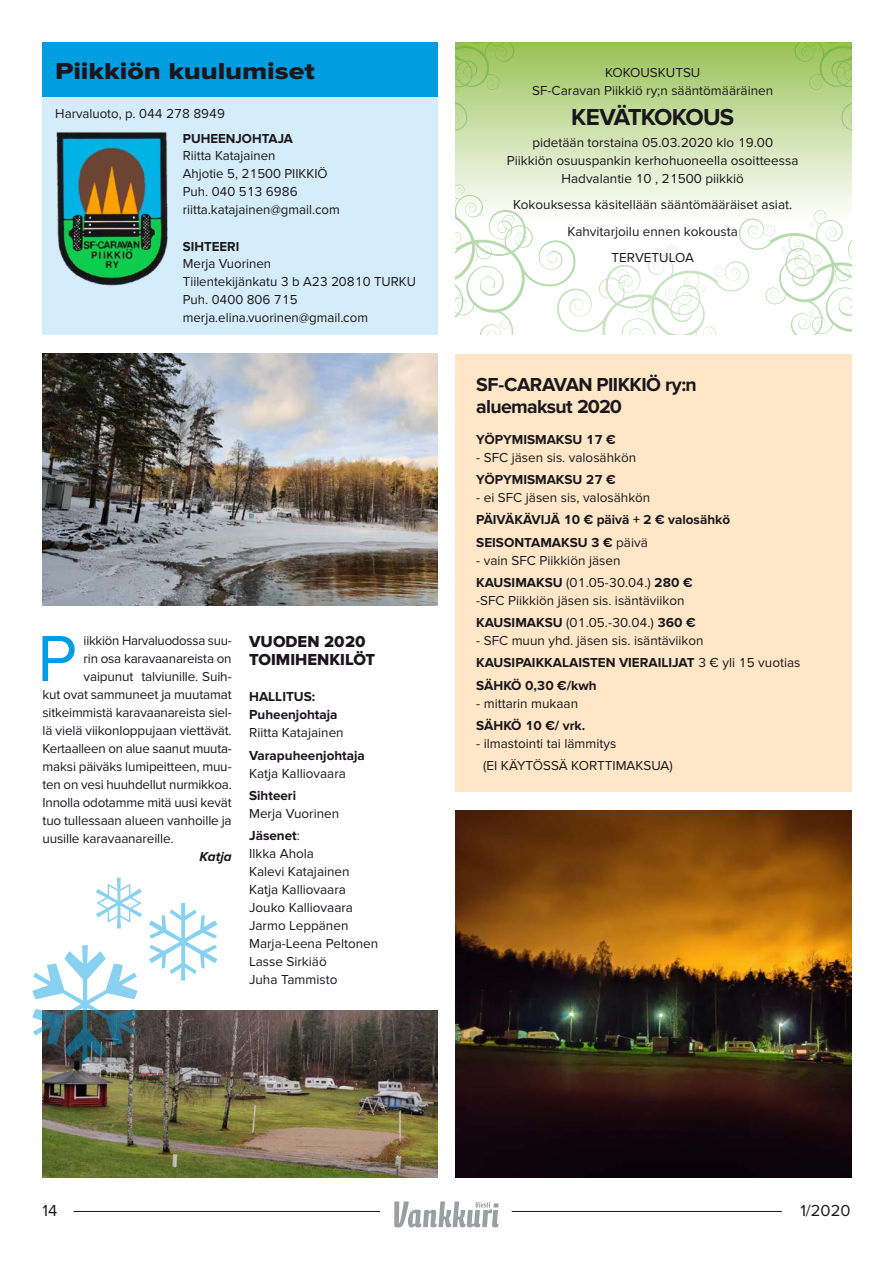
<style>
.page{position:relative;width:893px;height:1263px;background:#fff}
.page>*{position:absolute;margin:0;border:0;box-sizing:border-box;transform-origin:0 0}
.t1{font:67.5px "Proxima Nova";color:#009ee0}
.t2{font:24px "Proxima Nova Extrabld";letter-spacing:-.005em;color:#1a171c;scale:1.2 1}
.t3{font:700 24px "Proxima Nova";letter-spacing:-.04em;color:#1a171c}
.t4{font:700 19.5px/22.5px "Proxima Nova";letter-spacing:-.03em;color:#1a171c}
.t5{font:16.5px/18px "Proxima Nova Extrabld";color:#1a171c}
.t6{font:16.5px "Proxima Nova";color:#1a171c}
.t7{font:13.5px/18px "Proxima Nova";color:#1a171c}
.t8{font:700 13.5px/18px "Proxima Nova";color:#1a171c}
.t9{font:13.5px "Proxima Nova";letter-spacing:-.02em;color:#1a171c}
.t10{font:italic 700 13.5px "Proxima Nova";color:#1a171c}
.s1{font-weight:700}
.s2{font-weight:400}
</style>
<div class="page">
<hr style="left:73px;top:1211px;width:307px;height:1px;background:#1a171c">
<hr style="left:512px;top:1211px;width:270px;height:1px;background:#1a171c">
<svg style="left:394px;top:1201px;width:105px;height:26px"></svg>
<div style="left:43px;top:43px;width:395px;height:292px;background:#d5edfa"></div>
<div style="left:43px;top:43px;width:395px;height:54px;background:#009ee0"></div>
<img style="left:56px;top:132px;width:112px;height:154px">
<svg style="left:455px;top:43px;width:397px;height:142px;background:#c6dda2"></svg>
<svg style="left:455px;top:185px;width:397px;height:149px"></svg>
<svg style="left:789px;top:43px;width:63px;height:89px;background:#b0d080"></svg>
<svg style="left:455px;top:43px;width:65px;height:89px;background:#b0d080"></svg>
<div style="left:455px;top:354px;width:397px;height:437px;background:#fee6c7"></div>
<img style="left:43px;top:354px;width:395px;height:251px">
<img style="left:455px;top:810px;width:397px;height:368px">
<img style="left:43px;top:1010px;width:395px;height:168px">
<svg style="left:96px;top:877px;width:46px;height:52px"></svg>
<svg style="left:149px;top:903px;width:69px;height:77px"></svg>
<svg style="left:32px;top:945px;width:106px;height:118px"></svg>
<h2 class="t2" style="left:55px;top:57px;width:218px">Piikkiön kuulumiset</h2>
<p class="t7" style="left:55px;top:105px;width:171px">Harvaluoto, p. 044 278 8949</p>
<p class="t8" style="left:183px;top:129px;width:112px">PUHEENJOHTAJA</p>
<p class="t7" style="left:183px;top:147px;width:159px">Riitta Katajainen<br>Ahjotie 5, 21500 PIIKKIÖ<br>Puh. 040 513 6986 riitta.katajainen@gmail.com</p>
<p class="t8" style="left:183px;top:237px;width:58px">SIHTEERI</p>
<p class="t7" style="left:183px;top:255px;width:235px">Merja Vuorinen<br>Tiilentekijänkatu 3 b A23 20810 TURKU<br>Puh. 0400 806 715 merja.elina.vuorinen@gmail.com</p>
<h1 class="t1" style="left:37px;top:620px;width:41px">P</h1>
<p class="t9" style="left:84px;top:633px;width:150px">iikkiön Harvaluodossa suu-</p>
<p class="t7" style="left:84px;top:650px;width:150px">rin osa karavaanareista on</p>
<p class="t7" style="left:84px;top:668px;width:150px">vaipunut talviunille. Suih-</p>
<p class="t7" style="left:43px;top:686px;width:191px">kut ovat sammuneet ja muutamat</p>
<p class="t7" style="left:43px;top:704px;width:191px">sitkeimmistä karavaanareista siel-</p>
<p class="t7" style="left:43px;top:722px;width:191px">lä vielä viikonloppujaan viettävät.</p>
<p class="t7" style="left:43px;top:740px;width:191px">Kertaalleen on alue saanut muuta-</p>
<p class="t7" style="left:43px;top:758px;width:191px">maksi päiväks lumipeitteen, muu-</p>
<p class="t7" style="left:43px;top:776px;width:191px">ten on vesi huuhdellut nurmikkoa.</p>
<p class="t7" style="left:43px;top:794px;width:191px">Innolla odotamme mitä uusi kevät</p>
<p class="t7" style="left:43px;top:812px;width:191px">tuo tullessaan alueen vanhoille ja</p>
<p class="t7" style="left:43px;top:830px;width:133px">uusille karavaanareille.</p>
<p class="t10" style="left:200px;top:849px;width:34px">Katja</p>
<p class="t5" style="left:249px;top:633px;width:128px">VUODEN 2020<br>TOIMIHENKILÖT</p>
<p class="t8" style="left:249px;top:688px;width:90px">HALLITUS:<br>Puheenjohtaja</p>
<p class="t7" style="left:249px;top:724px;width:96px">Riitta Katajainen</p>
<p class="t8" style="left:249px;top:746px;width:117px">Varapuheenjohtaja</p>
<p class="t7" style="left:249px;top:764px;width:98px">Katja Kalliovaara</p>
<p class="t8" style="left:249px;top:787px;width:49px">Sihteeri</p>
<p class="t7" style="left:249px;top:802px;width:92px;line-height:22.2px">Merja Vuorinen<br><span class="s1">Jäsenet</span>:</p>
<p class="t7" style="left:249px;top:845px;width:131px">Ilkka Ahola<br>Kalevi Katajainen<br>Katja Kalliovaara<br>Jouko Kalliovaara<br>Jarmo Leppänen<br>Marja-Leena Peltonen<br>Lasse Sirkiäö<br>Juha Tammisto</p>
<p class="t7" style="left:532px;top:63px;width:242px;text-align:center">KOKOUSKUTSU<br>SF-Caravan Piikkiö ry;n sääntömääräinen</p>
<h2 class="t3" style="left:571px;top:103px;width:165px">KEVÄTKOKOUS</h2>
<p class="t7" style="left:507px;top:134px;width:293px;text-align:center">pidetään torstaina 05.03.2020 klo 19.00<br>Piikkiön osuuspankin kerhohuoneella osoitteessa<br>Hadvalantie 10 , 21500 piikkiö</p>
<p class="t7" style="left:513px;top:192px;width:280px;line-height:26.5px;text-align:center">Kokouksessa käsitellään sääntömääräiset asiat.<br>Kahvitarjoilu ennen kokousta<br>TERVETULOA</p>
<h3 class="t4" style="left:476px;top:373px;width:222px">SF-CARAVAN PIIKKIÖ ry:n aluemaksut 2020</h3>
<p class="t8" style="left:476px;top:431px;width:141px">YÖPYMISMAKSU 17 €</p>
<p class="t7" style="left:476px;top:449px;width:161px">- SFC jäsen sis. valosähkön</p>
<p class="t8" style="left:476px;top:471px;width:141px">YÖPYMISMAKSU 27 €</p>
<p class="t7" style="left:476px;top:489px;width:176px">- ei SFC jäsen sis, valosähkön</p>
<p class="t8" style="left:476px;top:509px;width:255px;line-height:22.2px">PÄIVÄKÄVIJÄ 10 € päivä + 2 € valosähkö<br>SEISONTAMAKSU 3 € <span class="s2">päivä</span></p>
<p class="t7" style="left:476px;top:549px;width:218px;line-height:22.2px">- vain SFC Piikkiön jäsen<br><span class="s1">KAUSIMAKSU</span> (01.05-30.04.) <span class="s1">280 €</span></p>
<p class="t7" style="left:476px;top:589px;width:221px;line-height:22.2px">-SFC Piikkiön jäsen sis. isäntäviikon<br><span class="s1">KAUSIMAKSU</span> (01.05.-30.04.) <span class="s1">360 €</span></p>
<p class="t7" style="left:476px;top:630px;width:326px;line-height:22.2px">- SFC muun yhd. jäsen sis. isäntäviikon<br><span class="s1">KAUSIPAIKKALAISTEN VIERAILIJAT</span> 3 € yli 15 vuotias<br><span class="s1">SÄHKÖ 0,30 €/kwh</span></p>
<p class="t7" style="left:476px;top:694px;width:103px">- mittarin mukaan</p>
<p class="t8" style="left:476px;top:717px;width:111px">SÄHKÖ 10 €/ vrk.</p>
<p class="t7" style="left:483px;top:732px;width:191px;line-height:22.2px;text-indent:-7px">- ilmastointi tai lämmitys<br>(EI KÄYTÖSSÄ KORTTIMAKSUA)</p>
<p class="t6" style="left:43px;top:1201px;width:16px">14</p>
<p class="t6" style="left:800px;top:1201px;width:52px">1/2020</p>
</div>
